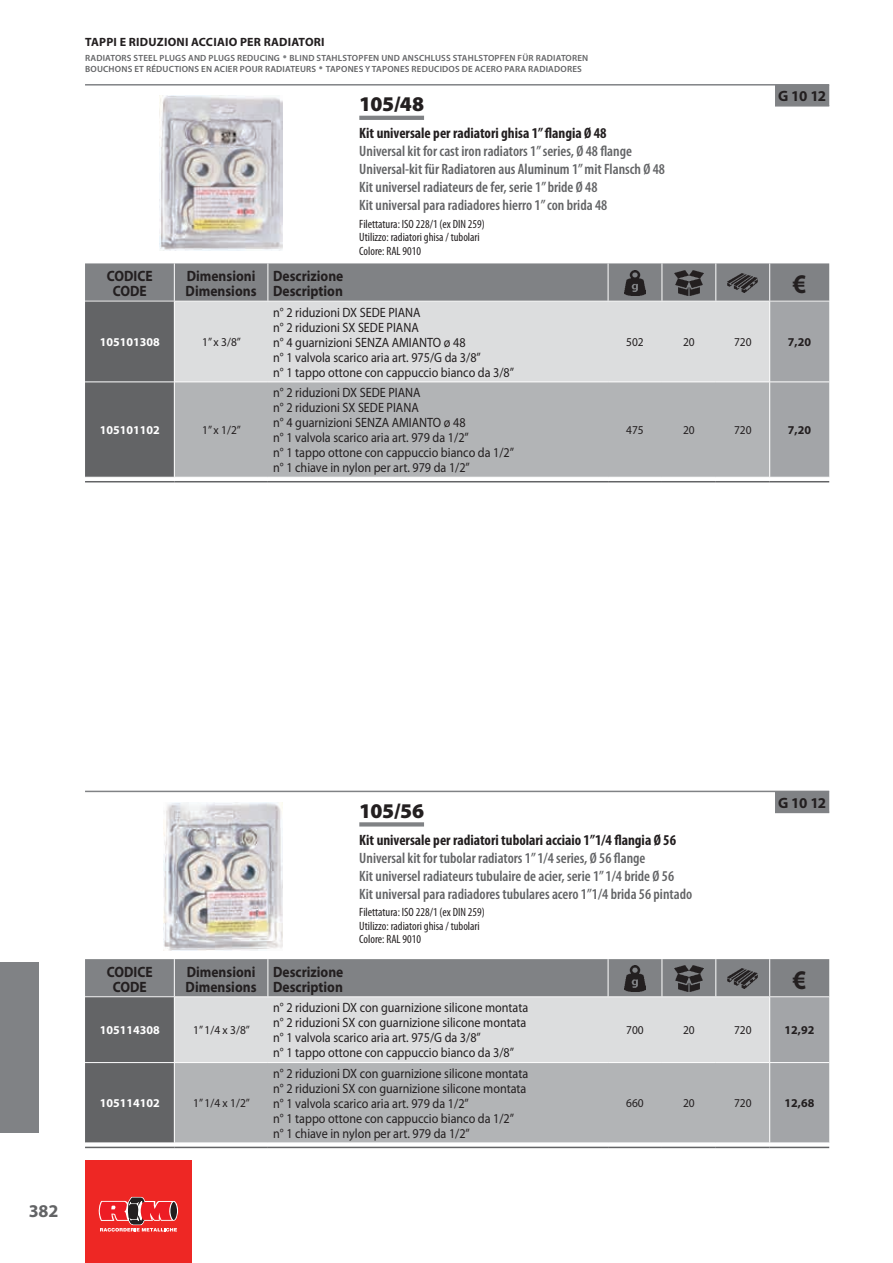
<style>
.page{position:relative;width:893px;height:1263px;background:#fff}
.page>*{position:absolute;margin:0;border:0;box-sizing:border-box;transform-origin:0 0}
.t1{font:700 27px "Myriad Pro";color:#231f20;scale:.9 1}
.t2{font:900 21px "Myriad Pro";letter-spacing:-.01em;color:#231f20}
.t3{font:700 18px "Myriad Pro";color:#636466}
.t4{font:600 condensed 15px/18px "Myriad Pro";color:#636466}
.t5{font:700 15px/15px "Myriad Pro";color:#231f20;scale:.9 1}
.t6{font:700 condensed 15px "Myriad Pro";color:#231f20}
.t7{font:700 15px "Myriad Pro";color:#231f20}
.t8{font:13.5px/15px "Myriad Pro";color:#231f20;scale:.9 1}
.t9{font:condensed 12px/13.5px "Myriad Pro";color:#231f20}
.t10{font:12px "Myriad Pro";color:#231f20;scale:.95 1}
.t11{font:700 12px "Myriad Pro";color:#231f20}
.t12{font:700 12px "Myriad Pro";color:#fff}
.t13{font:600 9px/10.8px "Myriad Pro";letter-spacing:.02em;color:#636466}
.s1{font-weight:900;font-size:13.5px;color:#808285}
</style>
<div class="page">
<div style="left:0;top:962px;width:38px;height:170px;background:#808285"></div>
<div style="left:85px;top:1160px;width:106px;height:103px;background:#ee2724"></div>
<svg style="left:99px;top:1197px;width:79px;height:34px"></svg>
<hr style="left:359px;top:116px;width:65px;height:4px;background:#808285">
<div style="left:775px;top:85px;width:54px;height:21px;background:#808285"></div>
<hr style="left:775px;top:105px;width:54px;height:2px;background:#808285">
<hr style="left:85px;top:84px;width:744px;height:2px;background:#808285">
<img style="left:159px;top:96px;width:124px;height:154px">
<svg style="left:85px;top:263px;width:744px;height:214px;background:#aaabad"></svg>
<div style="left:175px;top:382px;width:594px;height:95px;background:#b2b4b6"></div>
<hr style="left:174px;top:302px;width:1px;height:79px;background:#fff">
<hr style="left:769px;top:302px;width:1px;height:79px;background:#fff">
<hr style="left:85px;top:381px;width:89px;height:1px;background:#fff">
<hr style="left:174px;top:381px;width:94px;height:1px;background:#fff">
<hr style="left:174px;top:382px;width:1px;height:95px;background:#fff">
<hr style="left:268px;top:381px;width:340px;height:1px;background:#fff">
<hr style="left:608px;top:381px;width:54px;height:1px;background:#fff">
<hr style="left:662px;top:381px;width:54px;height:1px;background:#fff">
<hr style="left:716px;top:381px;width:54px;height:1px;background:#fff">
<hr style="left:770px;top:381px;width:59px;height:1px;background:#fff">
<hr style="left:769px;top:382px;width:1px;height:95px;background:#fff">
<hr style="left:85px;top:481px;width:89px;height:1px;background:#636466">
<hr style="left:174px;top:481px;width:94px;height:1px;background:#636466">
<hr style="left:268px;top:481px;width:340px;height:1px;background:#636466">
<hr style="left:608px;top:481px;width:54px;height:1px;background:#636466">
<hr style="left:662px;top:481px;width:54px;height:1px;background:#636466">
<hr style="left:716px;top:481px;width:54px;height:1px;background:#636466">
<hr style="left:770px;top:481px;width:59px;height:1px;background:#636466">
<svg style="left:359px;top:822px;width:65px;height:4px"></svg>
<div style="left:775px;top:791px;width:54px;height:21px;background:#808285"></div>
<hr style="left:775px;top:812px;width:54px;height:1px;background:#808285">
<hr style="left:85px;top:791px;width:744px;height:1px;background:#808285">
<img style="left:163px;top:802px;width:120px;height:149px">
<svg style="left:85px;top:959px;width:744px;height:183px;background:#a7a8aa"></svg>
<div style="left:175px;top:1063px;width:594px;height:79px;background:#b2b4b6"></div>
<hr style="left:174px;top:997px;width:1px;height:65px;background:#fff">
<hr style="left:769px;top:997px;width:1px;height:65px;background:#fff">
<hr style="left:85px;top:1062px;width:89px;height:1px;background:#fff">
<hr style="left:174px;top:1062px;width:94px;height:1px;background:#fff">
<hr style="left:174px;top:1063px;width:1px;height:79px;background:#fff">
<hr style="left:268px;top:1062px;width:340px;height:1px;background:#fff">
<hr style="left:608px;top:1062px;width:54px;height:1px;background:#fff">
<hr style="left:662px;top:1062px;width:54px;height:1px;background:#fff">
<hr style="left:716px;top:1062px;width:54px;height:1px;background:#fff">
<hr style="left:770px;top:1062px;width:59px;height:1px;background:#fff">
<hr style="left:769px;top:1063px;width:1px;height:79px;background:#fff">
<hr style="left:85px;top:1147px;width:89px;height:1px;background:#636466">
<hr style="left:174px;top:1147px;width:94px;height:1px;background:#636466">
<hr style="left:268px;top:1147px;width:340px;height:1px;background:#636466">
<hr style="left:608px;top:1147px;width:54px;height:1px;background:#636466">
<hr style="left:662px;top:1147px;width:54px;height:1px;background:#636466">
<hr style="left:716px;top:1147px;width:54px;height:1px;background:#636466">
<hr style="left:770px;top:1147px;width:59px;height:1px;background:#636466">
<p class="t11" style="left:85px;top:35px;width:14px">Tappi</p>
<p class="t11" style="left:120px;top:35px;width:17px">e riduzioni</p>
<p class="t11" style="left:191px;top:35px;width:8px">acciaio</p>
<p class="t11" style="left:240px;top:35px;width:8px">per</p>
<p class="t11" style="left:264px;top:35px;width:8px">radiatori</p>
<p class="t13" style="left:85px;top:53px;width:64px">RADIATORS STEEL</p>
<p class="t13" style="left:160px;top:53px;width:173px">PLUGS AND PLUGS REDUCING <span class="s1">·</span> BLI ND STAHL</p>
<p class="t13" style="left:342px;top:53px;width:126px">STOPFEN UND ANSCHLUSS STAHL</p>
<p class="t13" style="left:85px;top:53px;width:505px;text-indent:393px">STOPFEN FÜ R RADIATOREN<br>BOUCHONS ET RÉDUCTIONS EN ACIER POUR RADIATEURS <span class="s1">·</span> TAPONES Y TAPONES REDUCIDOS DE ACERO PARA RADIADORES</p>
<h2 class="t2" style="left:359px;top:90px;width:66px">105/48</h2>
<p class="t6" style="left:359px;top:124px;width:249px">Kit universale per radiatori ghisa 1” flangia Ø 48</p>
<p class="t4" style="left:359px;top:142px;width:307px">Universal kit for cast iron radiators 1” series, Ø 48 flange Universal-kit für Radiatoren aus Aluminum 1” mit Flansch Ø 48<br>Kit universel radiateurs de fer, serie 1” bride Ø 48<br>Kit universal para radiadores hierro 1” con brida 48</p>
<p class="t9" style="left:359px;top:217px;width:127px">Filettatura: ISO 228/1 (ex DIN 259)<br>Utilizzo: radiatori ghisa / tubolari<br>Colore: RAL 9010</p>
<p class="t7" style="left:778px;top:86px;width:50px">G 10 12</p>
<p class="t5" style="left:107px;top:268px;width:52px;text-align:center">CODICE<br>CODE</p>
<p class="t5" style="left:186px;top:268px;width:80px">Dimensioni<br>Dimensions</p>
<p class="t5" style="left:273px;top:268px;width:79px">Descrizione<br>Description</p>
<h1 class="t1" style="left:793px;top:266px;width:16px">€</h1>
<p class="t12" style="left:100px;top:334px;width:61px">105101308</p>
<p class="t10" style="left:202px;top:335px;width:42px">1” x 3/8”</p>
<p class="t8" style="left:273px;top:305px;width:269px">n° 2 riduzioni DX SEDE PIANA<br>n° 2 riduzioni SX SEDE PIANA<br>n° 4 guarnizioni SENZA AMIANTO ø 48<br>n° 1 valvola scarico aria art. 975/G da 3/8”<br>n° 1 tappo ottone con cappuccio bianco da 3/8”</p>
<p class="t10" style="left:626px;top:335px;width:20px">502</p>
<p class="t10" style="left:683px;top:335px;width:14px">20</p>
<p class="t10" style="left:734px;top:335px;width:20px">720</p>
<p class="t11" style="left:788px;top:334px;width:25px">7,20</p>
<p class="t12" style="left:100px;top:422px;width:61px">105101102</p>
<p class="t10" style="left:202px;top:423px;width:42px">1” x 1/2”</p>
<p class="t8" style="left:273px;top:385px;width:269px">n° 2 riduzioni DX SEDE PIANA<br>n° 2 riduzioni SX SEDE PIANA<br>n° 4 guarnizioni SENZA AMIANTO ø 48<br>n° 1 valvola scarico aria art. 979 da 1/2”<br>n° 1 tappo ottone con cappuccio bianco da 1/2” n° 1 chiave in nylon per art. 979 da 1/2”</p>
<p class="t10" style="left:626px;top:423px;width:20px">475</p>
<p class="t10" style="left:683px;top:423px;width:14px">20</p>
<p class="t10" style="left:734px;top:423px;width:20px">720</p>
<p class="t11" style="left:788px;top:422px;width:25px">7,20</p>
<h3 class="t3" style="left:29px;top:1199px;width:31px">382</h3>
<h2 class="t2" style="left:359px;top:797px;width:66px">105/56</h2>
<p class="t6" style="left:359px;top:830px;width:318px">Kit universale per radiatori tubolari acciaio 1”1/4 flangia Ø 56</p>
<p class="t4" style="left:359px;top:848px;width:334px">Universal kit for tubolar radiators 1” 1/4 series, Ø 56 flange<br>Kit universel radiateurs tubulaire de acier, serie 1” 1/4 bride Ø 56<br>Kit universal para radiadores tubulares acero 1”1/4 brida 56 pintado</p>
<p class="t9" style="left:359px;top:905px;width:127px">Filettatura: ISO 228/1 (ex DIN 259)<br>Utilizzo: radiatori ghisa / tubolari<br>Colore: RAL 9010</p>
<p class="t7" style="left:778px;top:793px;width:50px">G 10 12</p>
<p class="t5" style="left:107px;top:964px;width:52px;text-align:center">CODICE<br>CODE</p>
<p class="t5" style="left:186px;top:964px;width:80px">Dimensioni<br>Dimensions</p>
<p class="t5" style="left:273px;top:964px;width:79px">Descrizione<br>Description</p>
<h1 class="t1" style="left:793px;top:962px;width:16px">€</h1>
<p class="t12" style="left:100px;top:1022px;width:61px">105114308</p>
<p class="t10" style="left:193px;top:1023px;width:61px">1” 1/4 x 3/8”</p>
<p class="t8" style="left:273px;top:1000px;width:285px">n° 2 riduzioni DX con guarnizione silicone montata n° 2 riduzioni SX con guarnizione silicone montata n° 1 valvola scarico aria art. 975/G da 3/8”<br>n° 1 tappo ottone con cappuccio bianco da 3/8”</p>
<p class="t10" style="left:626px;top:1023px;width:20px">700</p>
<p class="t10" style="left:683px;top:1023px;width:14px">20</p>
<p class="t10" style="left:734px;top:1023px;width:20px">720</p>
<p class="t11" style="left:785px;top:1022px;width:31px">12,92</p>
<p class="t12" style="left:100px;top:1095px;width:61px">105114102</p>
<p class="t10" style="left:193px;top:1096px;width:61px">1” 1/4 x 1/2”</p>
<p class="t8" style="left:273px;top:1065px;width:285px">n° 2 riduzioni DX con guarnizione silicone montata n° 2 riduzioni SX con guarnizione silicone montata n° 1 valvola scarico aria art. 979 da 1/2”<br>n° 1 tappo ottone con cappuccio bianco da 1/2”<br>n° 1 chiave in nylon per art. 979 da 1/2”</p>
<p class="t10" style="left:626px;top:1096px;width:20px">660</p>
<p class="t10" style="left:683px;top:1096px;width:14px">20</p>
<p class="t10" style="left:734px;top:1096px;width:20px">720</p>
<p class="t11" style="left:785px;top:1095px;width:31px">12,68</p>
</div>
